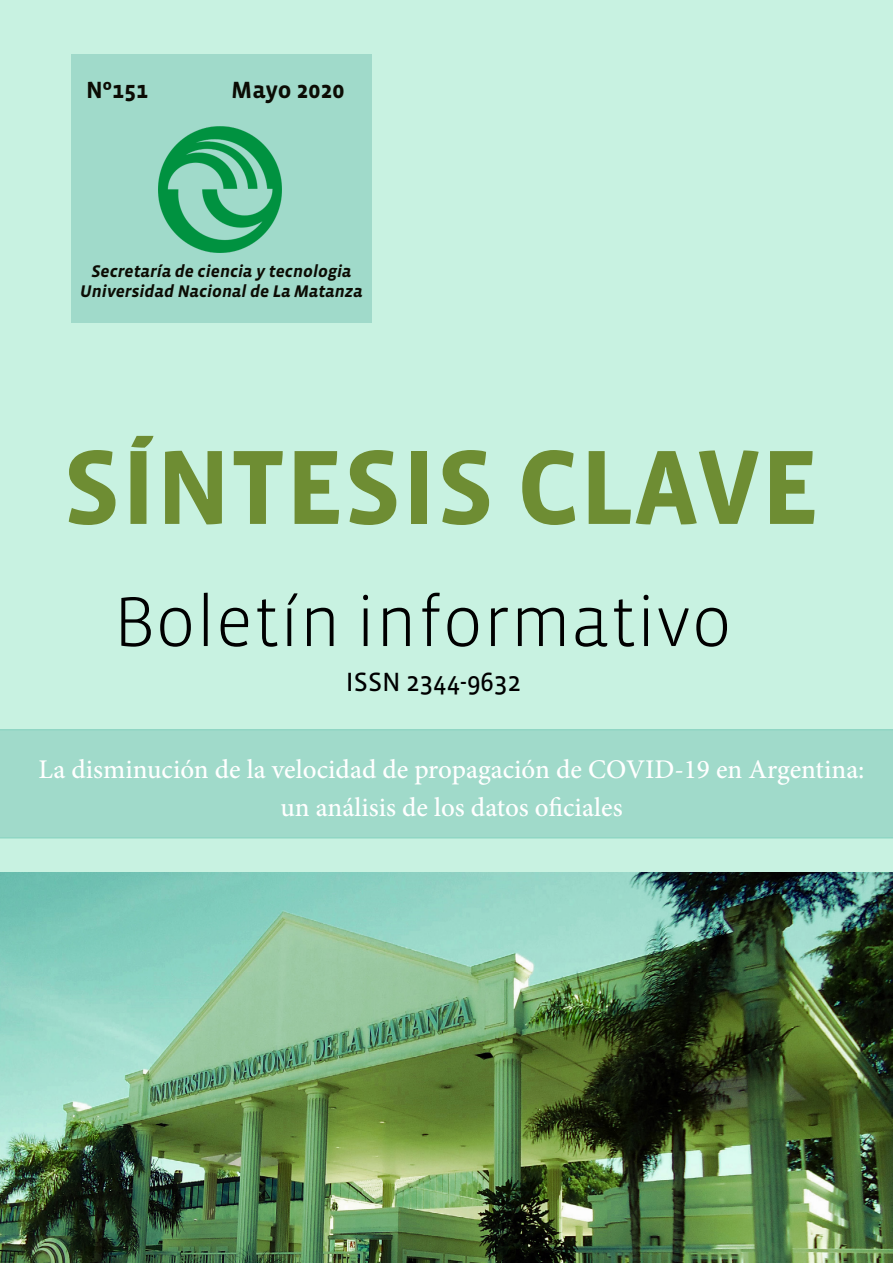
<style>
.page{position:relative;width:893px;height:1263px;background:#fff}
.page>*{position:absolute;margin:0;border:0;box-sizing:border-box;transform-origin:0 0}
.t1{font:700 108px "Vista Sans";color:#6e8d33}
.t2{font:300 72px "Vista Sans";color:#000}
.t3{font:500 27px "Minion Pro";color:#fff}
.t4{font:27px "Vista Sans Reg";color:#000}
.t5{font:700 24px "Vista Sans";color:#0c0c04}
.t6{font:italic 700 17.25px "Vista Sans";color:#0c0c04}
</style>
<div class="page">
<div style="left:0;top:0;width:893px;height:872px;background:#c8f2e1"></div>
<img style="left:0;top:872px;width:893px;height:391px">
<div style="left:71px;top:54px;width:300px;height:269px;background:#a0daca"></div>
<img style="left:158px;top:126px;width:123px;height:126px">
<div style="left:63px;top:376px;width:785px;height:215px;background:#c8f2e1"></div>
<div style="left:113px;top:592px;width:667px;height:79px;background:#c8f2e1"></div>
<div style="left:112px;top:591px;width:669px;height:81px;border:2px solid #c8f2e1"></div>
<div style="left:0;top:729px;width:893px;height:109px;background:#a0daca"></div>
<p class="t5" style="left:86px;top:78px;width:63px">Nº151</p>
<p class="t5" style="left:231px;top:78px;width:115px">Mayo 2020</p>
<p class="t6" style="left:91px;top:262px;width:262px">Secretaría de ciencia y tecnologia</p>
<p class="t6" style="left:80px;top:283px;width:284px">Universidad Nacional de La Matanza</p>
<p class="t1" style="left:63px;top:432px;width:758px">SÍNTESIS CLAVE</p>
<p class="t2" style="left:113px;top:585px;width:620px">Boletín informativo</p>
<p class="t4" style="left:346px;top:668px;width:177px">ISSN 2344-9632</p>
<p class="t3" style="left:38px;top:751px;width:828px">La disminución de la velocidad de propagación de COVID-19 en Argentina:</p>
<p class="t3" style="left:280px;top:789px;width:344px">un análisis de los datos oficiales</p>
</div>
